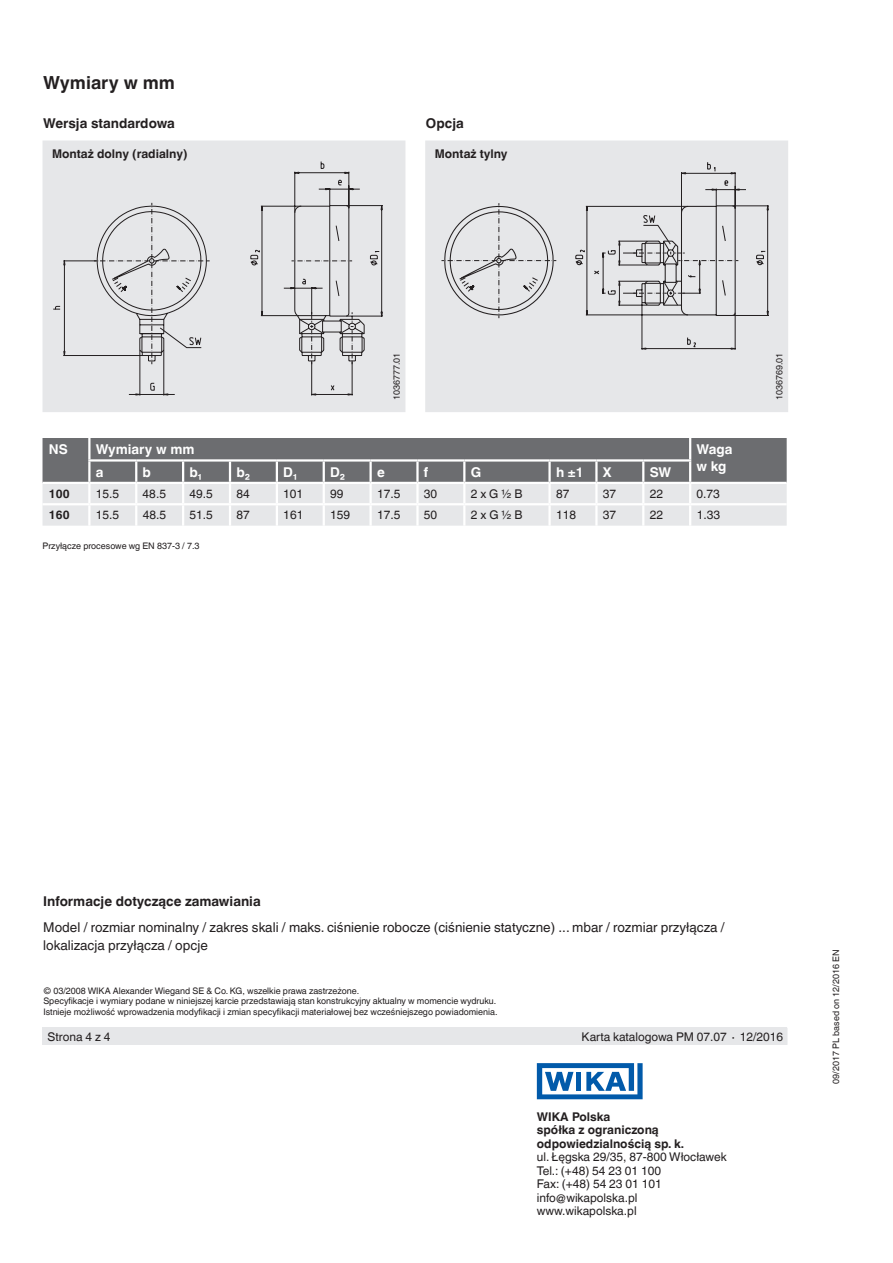
<style>
.page{position:relative;width:893px;height:1263px;background:#fff}
.page>*{position:absolute;margin:0;border:0;box-sizing:border-box;transform-origin:0 0}
.t1{font:700 18px "Helvetica World";color:#231f20}
.t2{font:13.5px/18px "Helvetica World";color:#231f20}
.t3{font:700 13.5px "Helvetica World";color:#231f20}
.t4{font:700 13.5px/16.5px "Helvetica World";color:#fff}
.t5{font:12px/13.5px "Helvetica World";color:#231f20}
.t6{font:700 12px/13.5px "Helvetica World";color:#231f20}
.t7{font:9px/10.5px "Helvetica World";color:#231f20}
</style>
<div class="page">
<svg style="left:537px;top:1063px;width:106px;height:36px"></svg>
<div style="left:43px;top:1027px;width:744px;height:18px;background:#e6e7e9"></div>
<div style="left:425px;top:141px;width:363px;height:271px;background:#e6e7e9"></div>
<div style="left:43px;top:141px;width:362px;height:271px;background:#e6e7e9"></div>
<svg style="left:128px;top:205px;width:255px;height:191px"></svg>
<svg style="left:53px;top:161px;width:326px;height:230px"></svg>
<svg style="left:441px;top:205px;width:328px;height:145px"></svg>
<svg style="left:444px;top:162px;width:321px;height:183px"></svg>
<svg style="left:43px;top:438px;width:744px;height:88px;background:#abacae"></svg>
<hr style="left:43px;top:503px;width:46px;height:2px;background:#fff">
<hr style="left:89px;top:503px;width:47px;height:2px;background:#fff">
<hr style="left:88px;top:505px;width:3px;height:21px;background:#fff">
<hr style="left:136px;top:503px;width:47px;height:2px;background:#fff">
<hr style="left:135px;top:505px;width:2px;height:21px;background:#fff">
<hr style="left:183px;top:503px;width:47px;height:2px;background:#fff">
<hr style="left:182px;top:505px;width:2px;height:21px;background:#fff">
<hr style="left:230px;top:503px;width:47px;height:2px;background:#fff">
<hr style="left:229px;top:505px;width:2px;height:21px;background:#fff">
<hr style="left:277px;top:503px;width:47px;height:2px;background:#fff">
<hr style="left:276px;top:505px;width:2px;height:21px;background:#fff">
<hr style="left:324px;top:503px;width:47px;height:2px;background:#fff">
<hr style="left:323px;top:505px;width:2px;height:21px;background:#fff">
<hr style="left:371px;top:503px;width:46px;height:2px;background:#fff">
<hr style="left:369px;top:505px;width:3px;height:21px;background:#fff">
<hr style="left:417px;top:503px;width:47px;height:2px;background:#fff">
<hr style="left:416px;top:505px;width:3px;height:21px;background:#fff">
<hr style="left:464px;top:503px;width:86px;height:2px;background:#fff">
<hr style="left:463px;top:505px;width:2px;height:21px;background:#fff">
<hr style="left:550px;top:503px;width:46px;height:2px;background:#fff">
<hr style="left:548px;top:505px;width:3px;height:21px;background:#fff">
<hr style="left:596px;top:503px;width:47px;height:2px;background:#fff">
<hr style="left:595px;top:505px;width:3px;height:21px;background:#fff">
<hr style="left:643px;top:503px;width:47px;height:2px;background:#fff">
<hr style="left:642px;top:505px;width:2px;height:21px;background:#fff">
<hr style="left:690px;top:503px;width:97px;height:2px;background:#fff">
<hr style="left:689px;top:505px;width:2px;height:21px;background:#fff">
<hr style="left:689px;top:438px;width:2px;height:21px;background:#fff">
<hr style="left:689px;top:462px;width:2px;height:20px;background:#fff">
<hr style="left:690px;top:482px;width:97px;height:2px;background:#fff">
<hr style="left:88px;top:462px;width:3px;height:20px;background:#fff">
<hr style="left:88px;top:438px;width:3px;height:21px;background:#fff">
<hr style="left:88px;top:459px;width:48px;height:3px;background:#fff">
<hr style="left:136px;top:459px;width:47px;height:3px;background:#fff">
<hr style="left:183px;top:459px;width:47px;height:3px;background:#fff">
<hr style="left:230px;top:459px;width:47px;height:3px;background:#fff">
<hr style="left:277px;top:459px;width:47px;height:3px;background:#fff">
<hr style="left:324px;top:459px;width:47px;height:3px;background:#fff">
<hr style="left:371px;top:459px;width:46px;height:3px;background:#fff">
<hr style="left:417px;top:459px;width:47px;height:3px;background:#fff">
<hr style="left:464px;top:459px;width:86px;height:3px;background:#fff">
<hr style="left:550px;top:459px;width:46px;height:3px;background:#fff">
<hr style="left:596px;top:459px;width:47px;height:3px;background:#fff">
<hr style="left:643px;top:459px;width:48px;height:3px;background:#fff">
<h1 class="t1" style="left:43px;top:73px;width:133px">Wymiary w mm</h1>
<h2 class="t3" style="left:43px;top:116px;width:133px">Wersja standardowa</h2>
<h2 class="t3" style="left:426px;top:115px;width:39px">Opcja</h2>
<h3 class="t6" style="left:52px;top:147px;width:137px">Montaż dolny (radialny)</h3>
<h3 class="t6" style="left:435px;top:147px;width:74px">Montaż tylny</h3>
<p class="t7" style="left:392px;top:400px;width:49px;rotate:-90deg">1036777.01</p>
<p class="t7" style="left:774px;top:400px;width:49px;rotate:-90deg">1036769.01</p>
<h2 class="t4" style="left:49px;top:441px;width:20px">NS</h2>
<h2 class="t4" style="left:96px;top:441px;width:100px">Wymiary w mm</h2>
<h2 class="t4" style="left:697px;top:441px;width:37px">Waga w kg</h2>
<h2 class="t4" style="left:96px;top:464px;width:9px">a</h2>
<h2 class="t4" style="left:143px;top:464px;width:10px">b</h2>
<h2 class="t4" style="left:190px;top:464px;width:14px">b₁</h2>
<h2 class="t4" style="left:236px;top:464px;width:15px">b₂</h2>
<h2 class="t4" style="left:283px;top:464px;width:16px">D₁</h2>
<h2 class="t4" style="left:330px;top:464px;width:17px">D₂</h2>
<h2 class="t4" style="left:377px;top:464px;width:9px">e</h2>
<h2 class="t4" style="left:424px;top:464px;width:6px">f</h2>
<h2 class="t4" style="left:471px;top:464px;width:12px">G</h2>
<h2 class="t4" style="left:556px;top:464px;width:29px">h ±1</h2>
<h2 class="t4" style="left:603px;top:464px;width:10px">X</h2>
<h2 class="t4" style="left:650px;top:464px;width:23px">SW</h2>
<h3 class="t6" style="left:49px;top:487px;width:22px">100</h3>
<h3 class="t5" style="left:96px;top:487px;width:25px">15.5</h3>
<h3 class="t5" style="left:143px;top:487px;width:25px">48.5</h3>
<h3 class="t5" style="left:190px;top:487px;width:25px">49.5</h3>
<h3 class="t5" style="left:236px;top:487px;width:15px">84</h3>
<h3 class="t5" style="left:283px;top:487px;width:22px">101</h3>
<h3 class="t5" style="left:330px;top:487px;width:15px">99</h3>
<h3 class="t5" style="left:377px;top:487px;width:25px">17.5</h3>
<h3 class="t5" style="left:424px;top:487px;width:15px">30</h3>
<h3 class="t5" style="left:471px;top:487px;width:53px">2 xG ½ B</h3>
<h3 class="t5" style="left:556px;top:487px;width:15px">87</h3>
<h3 class="t5" style="left:603px;top:487px;width:15px">37</h3>
<h3 class="t5" style="left:650px;top:487px;width:15px">22</h3>
<h3 class="t5" style="left:697px;top:487px;width:25px">0.73</h3>
<h3 class="t6" style="left:49px;top:508px;width:22px">160</h3>
<h3 class="t5" style="left:96px;top:508px;width:25px">15.5</h3>
<h3 class="t5" style="left:143px;top:508px;width:25px">48.5</h3>
<h3 class="t5" style="left:190px;top:508px;width:25px">51.5</h3>
<h3 class="t5" style="left:236px;top:508px;width:15px">87</h3>
<h3 class="t5" style="left:283px;top:508px;width:22px">161</h3>
<h3 class="t5" style="left:330px;top:508px;width:22px">159</h3>
<h3 class="t5" style="left:377px;top:508px;width:25px">17.5</h3>
<h3 class="t5" style="left:424px;top:508px;width:15px">50</h3>
<h3 class="t5" style="left:471px;top:508px;width:53px">2 xG ½ B</h3>
<h3 class="t5" style="left:556px;top:508px;width:22px">118</h3>
<h3 class="t5" style="left:603px;top:508px;width:15px">37</h3>
<h3 class="t5" style="left:650px;top:508px;width:15px">22</h3>
<h3 class="t5" style="left:697px;top:508px;width:25px">1.33</h3>
<p class="t7" style="left:43px;top:541px;width:158px">Przyłącze procesowe wg EN 837-3 / 7.3</p>
<h2 class="t3" style="left:43px;top:894px;width:219px">Informacje dotyczące zamawiania</h2>
<h2 class="t2" style="left:43px;top:918px;width:683px">Model / rozmiar nominalny / zakres skali / maks. ciśnienie robocze (ciśnienie statyczne) ... mbar / rozmiar przyłącza / lokalizacja przyłącza / opcje</h2>
<p class="t7" style="left:43px;top:985px;width:456px">© 03/2008 WIKA Alexander Wiegand SE &amp; Co. KG, wszelkie prawa zastrzeżone.<br>Specyfikacje i wymiary podane w niniejszej karcie przedstawiają stan konstrukcyjny aktualny w momencie wydruku.<br>Istnieje możliwość wprowadzenia modyfikacji i zmian specyfikacji materiałowej bez wcześniejszego powiadomienia.</p>
<h3 class="t5" style="left:48px;top:1030px;width:65px">Strona 4 z 4</h3>
<h3 class="t5" style="left:582px;top:1030px;width:203px">Karta katalogowa PM 07.07 ∙ 12/2016</h3>
<h3 class="t6" style="left:537px;top:1110px;width:149px">WIKA Polska<br>spółka z ograniczoną odpowiedzialnością sp. k.</h3>
<h3 class="t5" style="left:537px;top:1150px;width:191px">ul. Łęgska 29/35, 87-800 Włocławek<br>Tel.: (+48) 54 23 01 100<br>Fax: (+48) 54 23 01 101 info@wikapolska.pl www.wikapolska.pl</h3>
<p class="t7" style="left:831px;top:1083px;width:135px;rotate:-90deg">09/2017 PL based on 12/2016 EN</p>
</div>
